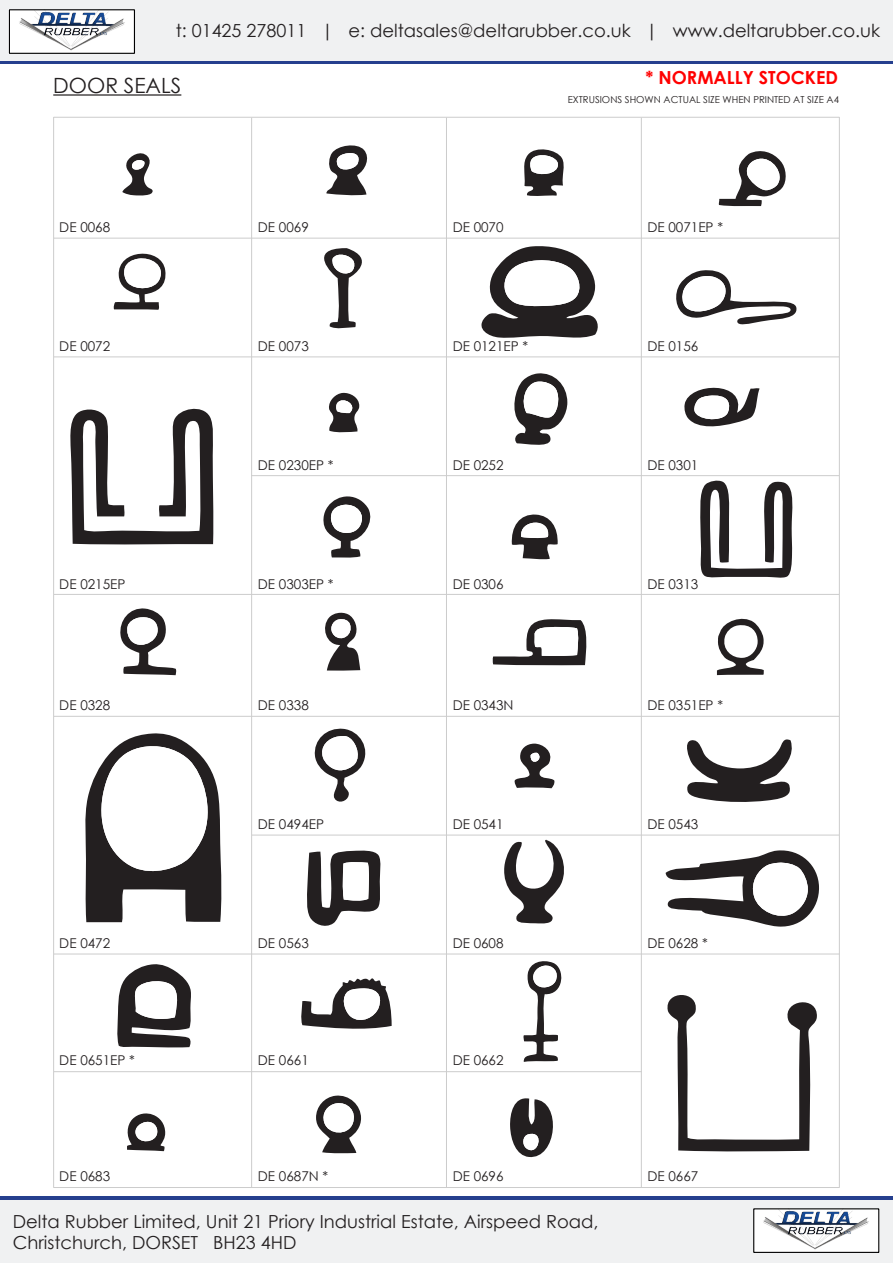
<style>
.page{position:relative;width:893px;height:1263px;background:#fff}
.page>*{position:absolute;margin:0;border:0;box-sizing:border-box;transform-origin:0 0}
.t1{font:21px "Century Gothic";color:#231f20}
.t2{font:18px/21.6px "Century Gothic";color:#231f20}
.t3{font:700 18px "Century Gothic";color:#f00}
.t4{font:13.5px "Century Gothic";color:#231f20}
.t5{font:9.6px "Century Gothic";color:#231f20}
</style>
<div class="page">
<div style="left:0;top:1200px;width:893px;height:63px;background:#f0f1f2"></div>
<div style="left:753px;top:1208px;width:126px;height:45px;background:#fff"></div>
<img style="left:763px;top:1210px;width:106px;height:40px">
<div style="left:753px;top:1208px;width:126px;height:45px;border:1px solid #000"></div>
<hr style="left:0;top:1196px;width:893px;height:4px;background:#253f8e">
<hr style="left:0;top:60px;width:893px;height:4px;background:#253f8e">
<div style="left:0;top:0;width:893px;height:61px;background:#f0f1f2"></div>
<div style="left:9px;top:9px;width:126px;height:45px;background:#fff"></div>
<img style="left:19px;top:11px;width:106px;height:40px">
<div style="left:9px;top:9px;width:126px;height:45px;border:1px solid #000"></div>
<svg style="left:326px;top:145px;width:42px;height:51px"></svg>
<svg style="left:524px;top:149px;width:40px;height:47px"></svg>
<svg style="left:719px;top:151px;width:67px;height:56px"></svg>
<svg style="left:122px;top:153px;width:31px;height:43px"></svg>
<svg style="left:324px;top:248px;width:38px;height:81px"></svg>
<svg style="left:113px;top:253px;width:53px;height:57px"></svg>
<svg style="left:481px;top:246px;width:117px;height:92px"></svg>
<svg style="left:676px;top:270px;width:121px;height:55px"></svg>
<svg style="left:514px;top:373px;width:53px;height:72px"></svg>
<svg style="left:684px;top:387px;width:76px;height:40px"></svg>
<svg style="left:329px;top:392px;width:31px;height:41px"></svg>
<svg style="left:70px;top:408px;width:144px;height:137px"></svg>
<svg style="left:700px;top:480px;width:93px;height:98px"></svg>
<svg style="left:323px;top:496px;width:48px;height:62px"></svg>
<svg style="left:511px;top:514px;width:47px;height:46px"></svg>
<svg style="left:120px;top:608px;width:57px;height:67px"></svg>
<svg style="left:325px;top:612px;width:35px;height:59px"></svg>
<svg style="left:492px;top:619px;width:95px;height:46px"></svg>
<svg style="left:314px;top:728px;width:52px;height:74px"></svg>
<svg style="left:687px;top:739px;width:105px;height:63px"></svg>
<svg style="left:85px;top:733px;width:137px;height:189px"></svg>
<svg style="left:514px;top:743px;width:41px;height:45px"></svg>
<svg style="left:504px;top:840px;width:60px;height:84px"></svg>
<svg style="left:307px;top:850px;width:74px;height:76px"></svg>
<svg style="left:666px;top:850px;width:153px;height:77px"></svg>
<svg style="left:523px;top:961px;width:39px;height:101px"></svg>
<svg style="left:117px;top:964px;width:74px;height:84px"></svg>
<svg style="left:301px;top:978px;width:91px;height:51px"></svg>
<svg style="left:667px;top:995px;width:150px;height:157px"></svg>
<svg style="left:316px;top:1095px;width:45px;height:59px"></svg>
<svg style="left:127px;top:1113px;width:38px;height:38px"></svg>
<svg style="left:510px;top:1098px;width:43px;height:60px"></svg>
<hr style="left:54px;top:238px;width:785px;height:1px;background:#ccc">
<hr style="left:54px;top:117px;width:785px;height:1px;background:#ccc">
<hr style="left:251px;top:475px;width:588px;height:1px;background:#ccc">
<hr style="left:54px;top:716px;width:785px;height:1px;background:#ccc">
<hr style="left:54px;top:356px;width:785px;height:1px;background:#ccc">
<hr style="left:54px;top:594px;width:785px;height:1px;background:#ccc">
<hr style="left:252px;top:835px;width:587px;height:1px;background:#ccc">
<hr style="left:54px;top:954px;width:786px;height:1px;background:#ccc">
<hr style="left:54px;top:1071px;width:588px;height:1px;background:#ccc">
<hr style="left:54px;top:1187px;width:785px;height:1px;background:#ccc">
<hr style="left:446px;top:118px;width:1px;height:1069px;background:#ccc">
<hr style="left:641px;top:118px;width:1px;height:1069px;background:#ccc">
<hr style="left:839px;top:117px;width:1px;height:1071px;background:#ccc">
<hr style="left:53px;top:117px;width:1px;height:1071px;background:#ccc">
<hr style="left:251px;top:118px;width:1px;height:1069px;background:#ccc">
<hr style="left:53px;top:94px;width:128px;height:2px;background:#231f20">
<svg style="left:717px;top:618px;width:47px;height:57px"></svg>
<h2 class="t2" style="left:176px;top:19px;width:706px">t: 01425 278011 | e: deltasales@deltarubber.co.uk | www.deltarubber.co.uk</h2>
<h2 class="t3" style="left:645px;top:63px;width:194px">* NORMALLY STOCKED</h2>
<p class="t1" style="left:53px;top:71px;width:130px">DOOR SEALS</p>
<p class="t5" style="left:568px;top:93px;width:273px">EXTRUSIONS SHOWN ACTUAL SIZE WHEN PRINTED AT SIZE A4</p>
<p class="t4" style="left:59px;top:217px;width:52px">DE 0068</p>
<p class="t4" style="left:258px;top:217px;width:52px">DE 0069</p>
<p class="t4" style="left:453px;top:217px;width:52px">DE 0070</p>
<p class="t4" style="left:647px;top:217px;width:77px">DE 0071EP *</p>
<p class="t4" style="left:59px;top:337px;width:52px">DE 0072</p>
<p class="t4" style="left:258px;top:337px;width:52px">DE 0073</p>
<p class="t4" style="left:453px;top:337px;width:77px">DE 0121EP *</p>
<p class="t4" style="left:647px;top:337px;width:52px">DE 0156</p>
<p class="t4" style="left:258px;top:455px;width:77px">DE 0230EP *</p>
<p class="t4" style="left:453px;top:455px;width:52px">DE 0252</p>
<p class="t4" style="left:647px;top:455px;width:52px">DE 0301</p>
<p class="t4" style="left:59px;top:574px;width:68px">DE 0215EP</p>
<p class="t4" style="left:258px;top:574px;width:77px">DE 0303EP *</p>
<p class="t4" style="left:453px;top:574px;width:52px">DE 0306</p>
<p class="t4" style="left:647px;top:574px;width:52px">DE 0313</p>
<p class="t4" style="left:59px;top:696px;width:52px">DE 0328</p>
<p class="t4" style="left:258px;top:696px;width:52px">DE 0338</p>
<p class="t4" style="left:453px;top:696px;width:62px">DE 0343N</p>
<p class="t4" style="left:647px;top:696px;width:77px">DE 0351EP *</p>
<p class="t4" style="left:258px;top:815px;width:68px">DE 0494EP</p>
<p class="t4" style="left:453px;top:815px;width:52px">DE 0541</p>
<p class="t4" style="left:647px;top:815px;width:52px">DE 0543</p>
<p class="t4" style="left:59px;top:934px;width:52px">DE 0472</p>
<p class="t4" style="left:258px;top:934px;width:52px">DE 0563</p>
<p class="t4" style="left:453px;top:934px;width:52px">DE 0608</p>
<p class="t4" style="left:647px;top:934px;width:62px">DE 0628 *</p>
<p class="t4" style="left:59px;top:1050px;width:77px">DE 0651EP *</p>
<p class="t4" style="left:258px;top:1050px;width:52px">DE 0661</p>
<p class="t4" style="left:453px;top:1050px;width:52px">DE 0662</p>
<p class="t4" style="left:59px;top:1167px;width:52px">DE 0683</p>
<p class="t4" style="left:258px;top:1167px;width:72px">DE 0687N *</p>
<p class="t4" style="left:453px;top:1167px;width:52px">DE 0696</p>
<p class="t4" style="left:647px;top:1167px;width:52px">DE 0667</p>
<h2 class="t2" style="left:13px;top:1210px;width:587px">Delta Rubber Limited, Unit 21 Priory Industrial Estate, Airspeed Road,<br>Christchurch, DORSET BH23 4HD</h2>
</div>
